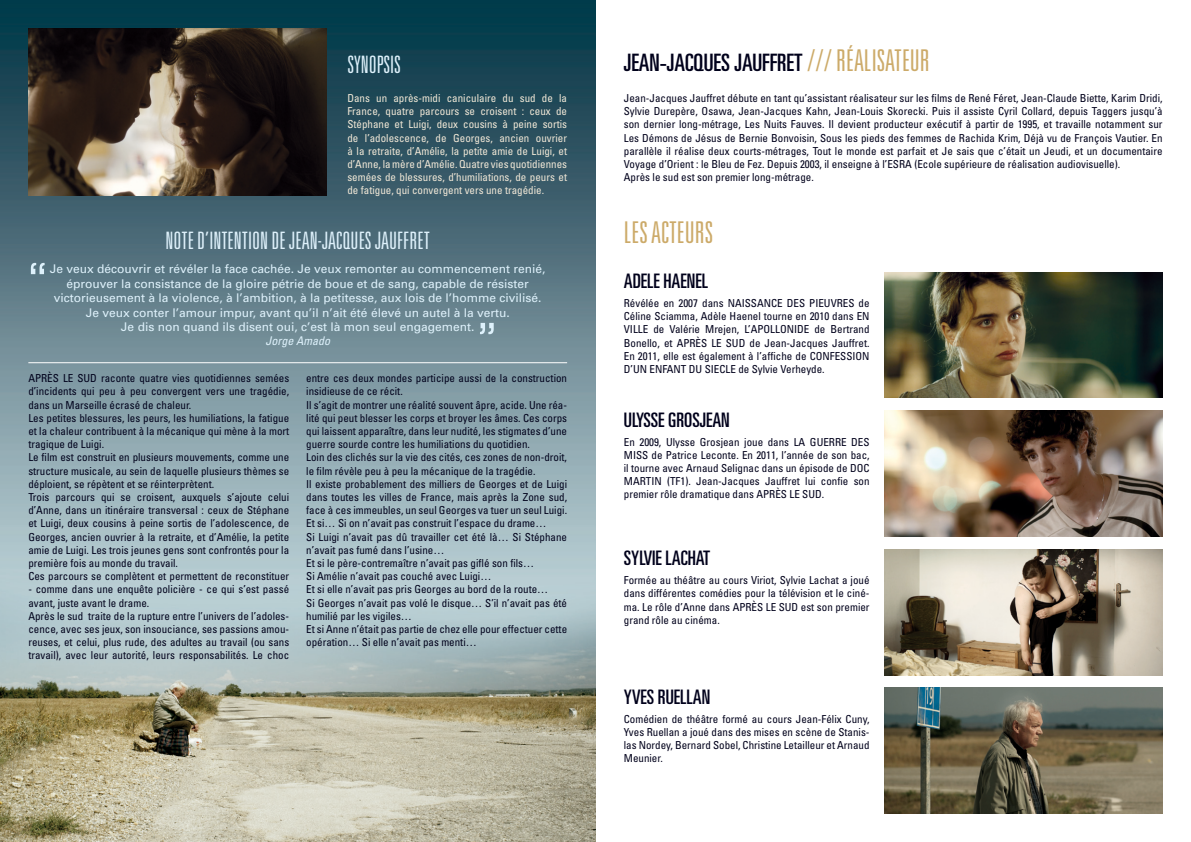
<style>
.page{position:relative;width:1191px;height:842px;background:#fff}
.page>*{position:absolute;margin:0;border:0;box-sizing:border-box;transform-origin:0 0}
.t1{font:60px "Eurostile";color:#def1fb}
.t2{font:300 ultra-condensed 30px "Univers";color:#ccaa69}
.t3{font:300 ultra-condensed 24px "Univers";color:#def1fb}
.t4{font:ultra-condensed 24px "Univers";color:#00011b}
.t5{font:ultra-condensed 20px "Univers";color:#00011b}
.t6{font:12px/14.4px "Univers";color:#def1fb;text-align:center}
.t7{font:italic condensed 12px "Univers";color:#def1fb}
.t8{font:condensed 11px/13.2px "Univers";color:#00011b;text-align:justify}
.t9{font:condensed 11px/13.2px "Univers";color:#f1e8d7;text-align:justify}
.s1{font-weight:300;font-size:30px;color:#ccaa69}
</style>
<div class="page">
<img style="left:0;top:0;width:595px;height:842px">
<img style="left:28px;top:28px;width:298px;height:168px">
<img style="left:884px;top:411px;width:278px;height:125px">
<img style="left:884px;top:688px;width:278px;height:126px">
<img style="left:884px;top:272px;width:278px;height:126px">
<img style="left:884px;top:549px;width:278px;height:126px">
<hr style="left:28px;top:363px;width:539px;height:1px;background:#fff">
<p class="t3" style="left:347px;top:52px;width:55px">SYNOPSIS</p>
<p class="t4" style="left:624px;top:48px;width:307px">JEAN-JACQUES JAUFFRET <span class="s1">/// RÉALISATEUR</span></p>
<p class="t9" style="left:347px;top:91px;width:221px">Dans un après-midi caniculaire du sud de la France, quatre parcours se croisent : ceux de Stéphane et Luigi, deux cousins à peine sortis de l’adolescence, de Georges, ancien ouvrier à la retraite, d’Amélie, la petite amie de Luigi, et d’Anne, la mère d’Amélie. Quatre vies quotidiennes semées de blessures, d’humiliations, de peurs et de fatigue, qui convergent vers une tragédie.</p>
<p class="t3" style="left:165px;top:228px;width:266px">NOTE D’INTENTION DE JEAN-JACQUES JAUFFRET</p>
<p class="t1" style="left:28px;top:252px;width:21px">“</p>
<p class="t6" style="left:50px;top:262px;width:497px">Je veux découvrir et révéler la face cachée. Je veux remonter au commencement renié, éprouver la consistance de la gloire pétrie de boue et de sang, capable de résister victorieusement à la violence, à l’ambition, à la petitesse, aux lois de l’homme civilisé.</p>
<p class="t6" style="left:86px;top:305px;width:425px">Je veux conter l’amour impur, avant qu’il n’ait été élevé un autel à la vertu.</p>
<p class="t6" style="left:121px;top:319px;width:355px">Je dis non quand ils disent oui, c’est là mon seul engagement.</p>
<p class="t7" style="left:265px;top:333px;width:66px">Jorge Amado</p>
<p class="t1" style="left:477px;top:311px;width:21px">”</p>
<p class="t8" style="left:28px;top:371px;width:262px">APRÈS LE SUD raconte quatre vies quotidiennes semées d’incidents qui peu à peu convergent vers une tragédie, dans un Marseille écrasé de chaleur.</p>
<p class="t8" style="left:28px;top:411px;width:262px">Les petites blessures, les peurs, les humiliations, la fatigue et la chaleur contribuent à la mécanique qui mène à la mort tragique de Luigi.</p>
<p class="t8" style="left:28px;top:450px;width:262px">Le film est construit en plusieurs mouvements, comme une structure musicale, au sein de laquelle plusieurs thèmes se déploient, se répètent et se réinterprètent.</p>
<p class="t8" style="left:28px;top:490px;width:262px">Trois parcours qui se croisent, auxquels s’ajoute celui d’Anne, dans un itinéraire transversal : ceux de Stéphane et Luigi, deux cousins à peine sortis de l’adolescence, de Georges, ancien ouvrier à la retraite, et d’Amélie, la petite amie de Luigi. Les trois jeunes gens sont confrontés pour la première fois au monde du travail.</p>
<p class="t8" style="left:28px;top:569px;width:262px">Ces parcours se complètent et permettent de reconstituer</p>
<p class="t8" style="left:28px;top:582px;width:262px">- comme dans une enquête policière - ce qui s’est passé avant, juste avant le drame.</p>
<p class="t8" style="left:28px;top:609px;width:262px">Après le sud traite de la rupture entre l’univers de l’adoles&shy;cence, avec ses jeux, son insouciance, ses passions amou&shy;reuses, et celui, plus rude, des adultes au travail (ou sans travail), avec leur autorité, leurs responsabilités. Le choc</p>
<p class="t8" style="left:306px;top:371px;width:262px">entre ces deux mondes participe aussi de la construction insidieuse de ce récit.</p>
<p class="t8" style="left:306px;top:398px;width:262px">Il s’agit de montrer une réalité souvent âpre, acide. Une réa&shy;lité qui peut blesser les corps et broyer les âmes. Ces corps qui laissent apparaître, dans leur nudité, les stigmates d’une guerre sourde contre les humiliations du quotidien.</p>
<p class="t8" style="left:306px;top:450px;width:262px">Loin des clichés sur la vie des cités, ces zones de non-droit, le film révèle peu à peu la mécanique de la tragédie.</p>
<p class="t8" style="left:306px;top:477px;width:262px">Il existe probablement des milliers de Georges et de Luigi dans toutes les villes de France, mais après la Zone sud, face à ces immeubles, un seul Georges va tuer un seul Luigi.</p>
<p class="t8" style="left:306px;top:516px;width:242px">Et si… Si on n’avait pas construit l’espace du drame…</p>
<p class="t8" style="left:306px;top:530px;width:262px">Si Luigi n’avait pas dû travailler cet été là… Si Stéphane n’avait pas fumé dans l’usine…</p>
<p class="t8" style="left:306px;top:556px;width:229px">Et si le père-contremaître n’avait pas giflé son fils…</p>
<p class="t8" style="left:306px;top:569px;width:187px">Si Amélie n’avait pas couché avec Luigi…</p>
<p class="t8" style="left:306px;top:582px;width:243px">Et si elle n’avait pas pris Georges au bord de la route…</p>
<p class="t8" style="left:306px;top:596px;width:262px">Si Georges n’avait pas volé le disque… S’il n’avait pas été humilié par les vigiles…</p>
<p class="t8" style="left:306px;top:622px;width:262px">Et si Anne n’était pas partie de chez elle pour effectuer cette opération… Si elle n’avait pas menti…</p>
<p class="t8" style="left:624px;top:91px;width:540px">Jean-Jacques Jauffret débute en tant qu’assistant réalisateur sur les films de René Féret, Jean-Claude Biette, Karim Dridi, Sylvie Durepère, Osawa, Jean-Jacques Kahn, Jean-Louis Skorecki. Puis il assiste Cyril Collard, depuis Taggers jusqu’à son dernier long-métrage, Les Nuits Fauves. Il devient producteur exécutif à partir de 1995, et travaille notamment sur Les Démons de Jésus de Bernie Bonvoisin, Sous les pieds des femmes de Rachida Krim, Déjà vu de François Vautier. En parallèle il réalise deux courts-métrages, Tout le monde est parfait et Je sais que c’était un Jeudi, et un documentaire Voyage d’Orient : le Bleu de Fez. Depuis 2003, il enseigne à l’ESRA (Ecole supérieure de réalisation audiovisuelle).</p>
<p class="t8" style="left:624px;top:170px;width:191px">Après le sud est son premier long-métrage.</p>
<p class="t2" style="left:624px;top:216px;width:91px">LES ACTEURS</p>
<p class="t5" style="left:624px;top:270px;width:86px">ADELE HAENEL</p>
<p class="t8" style="left:624px;top:296px;width:247px">Révélée en 2007 dans NAISSANCE DES PIEUVRES de Céline Sciamma, Adèle Haenel tourne en 2010 dans EN VILLE de Valérie Mrejen, L’APOLLONIDE de Bertrand Bonello, et APRÈS LE SUD de Jean-Jacques Jauffret.<br>En 2011, elle est également à l’affiche de CONFESSION D’UN ENFANT DU SIECLE de Sylvie Verheyde.</p>
<p class="t5" style="left:624px;top:408px;width:107px">ULYSSE GROSJEAN</p>
<p class="t8" style="left:624px;top:435px;width:247px">En 2009, Ulysse Grosjean joue dans LA GUERRE DES MISS de Patrice Leconte. En 2011, l’année de son bac, il tourne avec Arnaud Selignac dans un épisode de DOC MARTIN (TF1). Jean-Jacques Jauffret lui confie son premier rôle dramatique dans APRÈS LE SUD.</p>
<p class="t5" style="left:624px;top:547px;width:88px">SYLVIE LACHAT</p>
<p class="t8" style="left:624px;top:573px;width:247px">Formée au théâtre au cours Viriot, Sylvie Lachat a joué dans différentes comédies pour la télévision et le ciné&shy;ma. Le rôle d’Anne dans APRÈS LE SUD est son premier grand rôle au cinéma.</p>
<p class="t5" style="left:624px;top:685px;width:88px">YVES RUELLAN</p>
<p class="t8" style="left:624px;top:712px;width:247px">Comédien de théâtre formé au cours Jean-Félix Cuny, Yves Ruellan a joué dans des mises en scène de Stanis&shy;las Nordey, Bernard Sobel, Christine Letailleur et Arnaud Meunier.</p>
</div>
